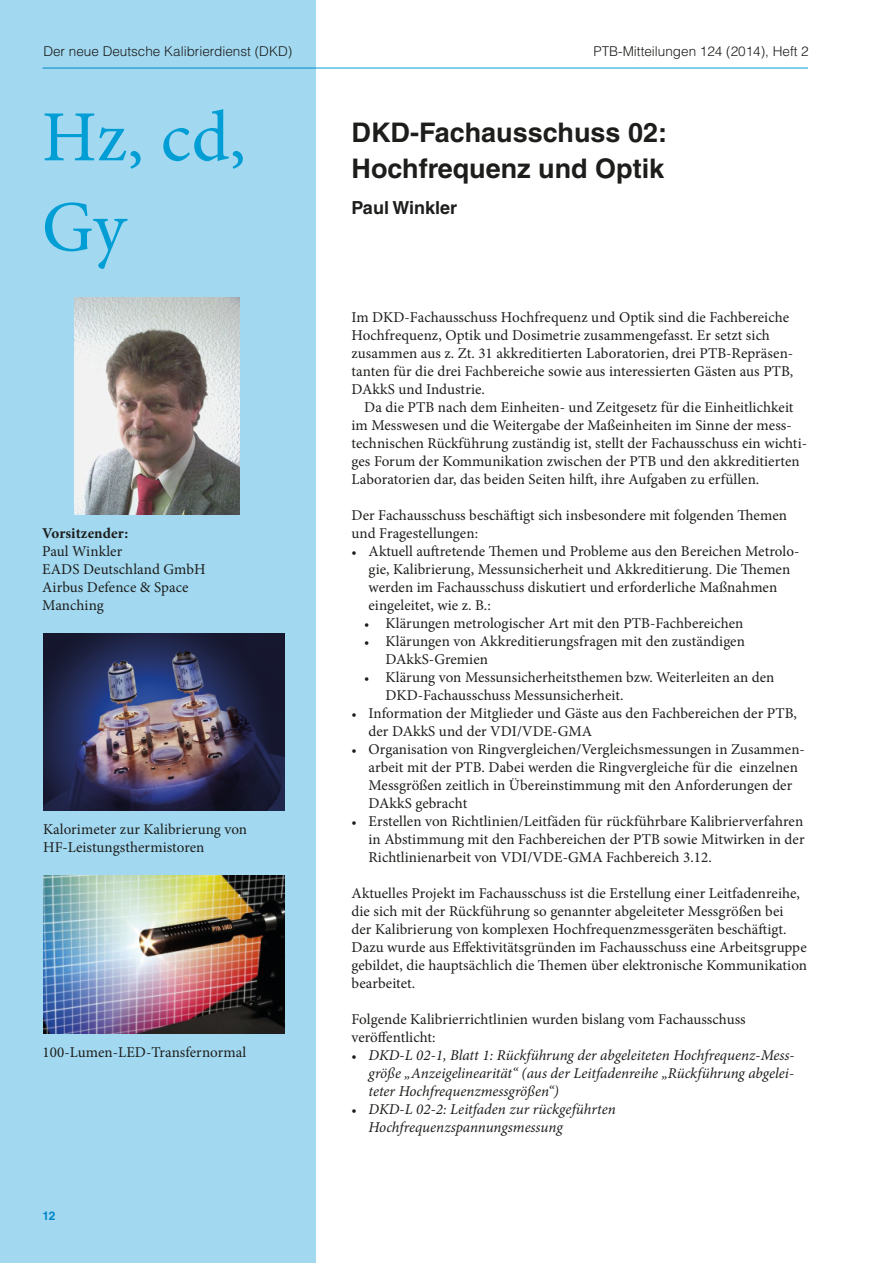
<style>
.page{position:relative;width:893px;height:1263px;background:#fff}
.page>*{position:absolute;margin:0;border:0;box-sizing:border-box;transform-origin:0 0}
.t1{font:72px/90px "Minion Pro";color:#009ed4}
.t2{font:700 27px/36px "Helvetica LT Std";color:#1d1d1b}
.t3{font:700 18px "Helvetica LT Std";color:#1d1d1b}
.t4{font:15px/18px "Minion Pro";letter-spacing:.005em;color:#1d1d1b}
.t5{font:italic 15px/18px "Minion Pro";color:#1d1d1b;text-align:justify}
.t6{font:700 15px "Minion Pro";color:#1d1d1b}
.t7{font:300 13.5px "Helvetica LT Std";color:#1d1d1b}
.t8{font:700 12px "Helvetica LT Std";color:#009ed4}
.s1{font-size:13.5px}
.s2{font-style:normal;font-size:13.5px}
</style>
<div class="page">
<hr style="left:43px;top:68px;width:765px;height:1px;background:#009ed4">
<div style="left:0;top:0;width:316px;height:1263px;background:#a2d9f1"></div>
<img style="left:74px;top:298px;width:165px;height:217px">
<img style="left:44px;top:633px;width:241px;height:177px">
<img style="left:44px;top:875px;width:241px;height:158px">
<p class="t7" style="left:43px;top:43px;width:250px">Der neue Deutsche Kalibrierdienst (DKD)</p>
<p class="t7" style="left:593px;top:43px;width:217px">PTB-Mitteilungen 124 (2014), Heft 2</p>
<h1 class="t1" style="left:42px;top:93px;width:206px">Hz, cd,<br>Gy</h1>
<p class="t6" style="left:42px;top:523px;width:87px">Vorsitzender:</p>
<p class="t4" style="left:42px;top:543px;width:165px">Paul Winkler<br>EADS Deutschland GmbH<br>Airbus Defence &amp; Space<br>Manching</p>
<p class="t4" style="left:43px;top:820px;width:206px">Kalorimeter zur Kalibrierung von<br>HF-Leistungsthermistoren</p>
<p class="t4" style="left:43px;top:1043px;width:205px">100-Lumen-LED-Transfernormal</p>
<p class="t8" style="left:43px;top:1208px;width:14px">12</p>
<h2 class="t2" style="left:351px;top:114px;width:317px">DKD-Fachausschuss 02:<br>Hochfrequenz und Optik</h2>
<p class="t3" style="left:351px;top:197px;width:107px">Paul Winkler</p>
<p class="t4" style="left:351px;top:309px;width:443px">Im DKD-Fachausschuss Hochfrequenz und Optik sind die Fachbereiche Hochfrequenz, Optik und Dosimetrie zusammengefasst. Er setzt sich zusammen aus z. Zt. 31 akkreditierten Laboratorien, drei PTB-Repräsen&shy;tanten für die drei Fachbereiche sowie aus interessierten Gästen aus PTB, DAkkS und Industrie.</p>
<p class="t4" style="left:351px;top:399px;width:457px;text-indent:13px">Da die PTB nach dem Einheiten- und Zeitgesetz für die Einheitlichkeit im Messwesen und die Weitergabe der Maßeinheiten im Sinne der mess&shy;technischen Rückführung zuständig ist, stellt der Fachausschuss ein wichti&shy;ges Forum der Kommunikation zwischen der PTB und den akkreditierten Laboratorien dar, das beiden Seiten hilft, ihre Aufgaben zu erfüllen.</p>
<p class="t4" style="left:351px;top:507px;width:437px">Der Fachausschuss beschäftigt sich insbesondere mit folgenden Themen und Fragestellungen:</p>
<p class="t4" style="left:369px;top:543px;width:432px;text-indent:-17px"><span class="s1">•</span> Aktuell auftretende Themen und Probleme aus den Bereichen Metrolo&shy;gie, Kalibrierung, Messunsicherheit und Akkreditierung. Die Themen werden im Fachausschuss diskutiert und erforderliche Maßnahmen eingeleitet, wie z. B.:</p>
<p class="t4" style="left:364px;top:615px;width:381px"><span class="s1">•</span> Klärungen metrologischer Art mit den PTB-Fachbereichen</p>
<p class="t4" style="left:386px;top:633px;width:361px;text-indent:-21px"><span class="s1">•</span> Klärungen von Akkreditierungsfragen mit den zuständigen<br>DAkkS-Gremien</p>
<p class="t4" style="left:386px;top:669px;width:390px;text-indent:-21px"><span class="s1">•</span> Klärung von Messunsicherheitsthemen bzw. Weiterleiten an den<br>DKD-Fachausschuss Messunsicherheit.</p>
<p class="t4" style="left:369px;top:705px;width:430px;text-indent:-17px"><span class="s1">•</span> Information der Mitglieder und Gäste aus den Fachbereichen der PTB, der DAkkS und der VDI/VDE-GMA</p>
<p class="t4" style="left:369px;top:741px;width:438px;text-indent:-17px"><span class="s1">•</span> Organisation von Ringvergleichen/Vergleichsmessungen in Zusammen&shy;arbeit mit der PTB. Dabei werden die Ringvergleiche für die einzelnen Messgrößen zeitlich in Übereinstimmung mit den Anforderungen der DAkkS gebracht</p>
<p class="t4" style="left:369px;top:813px;width:438px;text-align:justify;text-indent:-17px"><span class="s1">•</span> Erstellen von Richtlinien/Leitfäden für rückführbare Kalibrierverfahren in Abstimmung mit den Fachbereichen der PTB sowie Mitwirken in der Richtlinienarbeit von VDI/VDE-GMA Fachbereich 3.12.</p>
<p class="t4" style="left:351px;top:885px;width:457px">Aktuelles Projekt im Fachausschuss ist die Erstellung einer Leitfadenreihe, die sich mit der Rückführung so genannter abgeleiteter Messgrößen bei der Kalibrierung von komplexen Hochfrequenzmessgeräten beschäftigt.<br>Dazu wurde aus Effektivitätsgründen im Fachausschuss eine Arbeitsgruppe gebildet, die hauptsächlich die Themen über elektronische Kommunikation bearbeitet.</p>
<p class="t4" style="left:351px;top:1011px;width:396px">Folgende Kalibrierrichtlinien wurden bislang vom Fachausschuss veröffentlicht:</p>
<p class="t5" style="left:369px;top:1046px;width:427px;text-indent:-17px"><span class="s2">•</span> DKD-L 02-1, Blatt 1: Rückführung der abgeleiteten Hochfrequenz-Mess&shy;größe „Anzeigelinearität“ (aus der Leitfadenreihe „Rückführung abgelei&shy;teter Hochfrequenzmessgrößen“)</p>
<p class="t5" style="left:369px;top:1100px;width:249px;text-indent:-17px"><span class="s2">•</span> DKD-L 02-2: Leitfaden zur rückgeführten<br>Hochfrequenzspannungsmessung</p>
</div>
